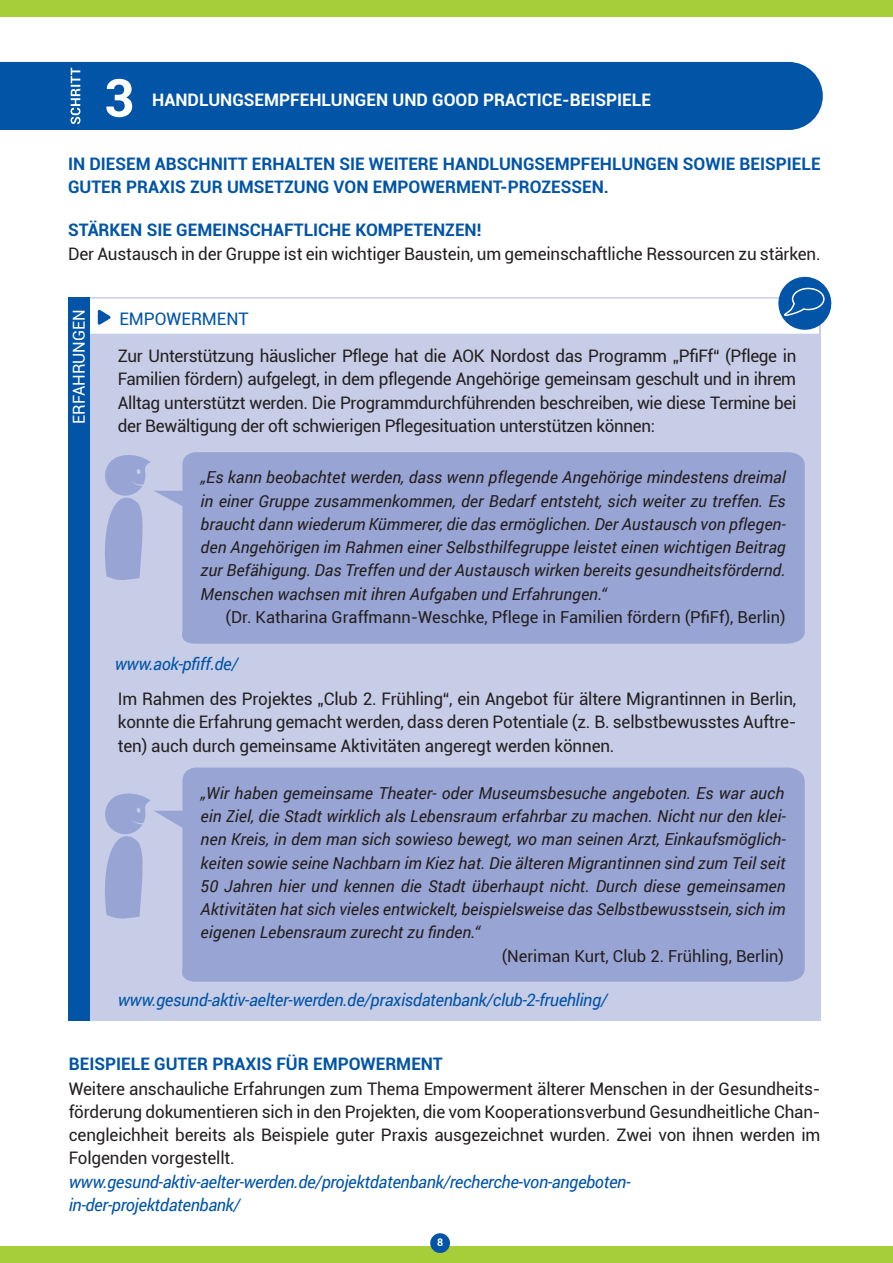
<style>
.page{position:relative;width:893px;height:1263px;background:#fff}
.page>*{position:absolute;margin:0;border:0;box-sizing:border-box;transform-origin:0 0}
.t1{font:700 52.5px "Roboto";color:#fff}
.t2{font:17.25px/23.2px "Roboto";letter-spacing:-.01em;color:#231f20;text-align:justify}
.t3{font:700 17.25px/23.2px "Roboto";color:#0154a6}
.t4{font:italic 17.25px/23.2px "Roboto";letter-spacing:-.02em;color:#0154a6}
.t5{font:700 17.25px "Roboto";color:#fff}
.t6{font:17.25px "Roboto";color:#0154a6}
.t7{font:italic 16.5px/23.2px "Roboto";color:#231f20;text-align:justify}
.t8{font:16.5px "Roboto";color:#231f20}
.t9{font:16.5px "Roboto";letter-spacing:-.01em;color:#fff}
.t10{font:700 10.5px "Roboto";color:#fff}
</style>
<div class="page">
<div style="left:0;top:0;width:893px;height:17px;background:#a6ce39"></div>
<div style="left:0;top:1246px;width:893px;height:17px;background:#a6ce39"></div>
<div style="left:430px;top:1233px;width:20px;height:20px;background:#0154a6;border-radius:50%"></div>
<div style="left:0;top:62px;width:823px;height:68px;background:#0154a6"></div>
<svg style="left:71px;top:68px;width:9px;height:56px"></svg>
<div style="left:68px;top:303px;width:753px;height:718px;background:#c7cde7"></div>
<hr style="left:68px;top:297px;width:740px;height:2px;background:#c7cde7">
<div style="left:77px;top:301px;width:742px;height:33px;background:#fff"></div>
<svg style="left:98px;top:309px;width:13px;height:16px"></svg>
<div style="left:154px;top:452px;width:651px;height:192px;background:#98a4d3"></div>
<div style="left:154px;top:767px;width:651px;height:215px;background:#98a4d3"></div>
<svg style="left:105px;top:455px;width:45px;height:125px"></svg>
<svg style="left:105px;top:793px;width:46px;height:126px"></svg>
<div style="left:68px;top:297px;width:21px;height:724px;background:#0154a6"></div>
<svg style="left:775px;top:276px;width:57px;height:58px"></svg>
<h1 class="t1" style="left:104px;top:61px;width:32px">3</h1>
<p class="t5" style="left:152px;top:88px;width:36px">HANDLUNGSEM</p>
<p class="t5" style="left:279px;top:88px;width:23px">PFEHLUNGEN</p>
<p class="t5" style="left:393px;top:88px;width:13px">UND</p>
<p class="t5" style="left:432px;top:88px;width:13px">GOOD</p>
<p class="t5" style="left:483px;top:88px;width:43px">PRACTICE</p>
<p class="t5" style="left:562px;top:88px;width:18px">-BEIS</p>
<p class="t5" style="left:606px;top:88px;width:20px">PIELE</p>
<p class="t3" style="left:68px;top:151px;width:754px">IN DIESEM ABSCHNITT ERHALTEN SIE WEITERE HANDLUNGSEMPFEHLUNGEN SOWIE BEISPIELE<br>GUTER PRAXIS ZUR UMSETZUNG VON EMPOWERMENT-PROZESSEN.</p>
<p class="t3" style="left:68px;top:217px;width:415px">STÄRKEN SIE GEMEINSCHAFTLICHE KOMPETENZEN!</p>
<p class="t2" style="left:68px;top:242px;width:754px">Der Austausch in der Gruppe ist ein wichtiger Baustein, um gemeinschaftliche Ressourcen zu stärken.</p>
<p class="t9" style="left:67px;top:424px;width:115px;rotate:-90deg">Erfahrungen</p>
<p class="t6" style="left:119px;top:306px;width:131px">Empowerment</p>
<p class="t2" style="left:118px;top:344px;width:680px">Zur Unterstützung häuslicher Pflege hat die AOK Nordost das Programm „PfiFf“ (Pflege in Familien fördern) aufgelegt, in dem pflegende Angehörige gemeinsam geschult und in ihrem Alltag unterstützt werden. Die Programmdurchführenden beschreiben, wie diese Termine bei der Bewältigung der oft schwierigen Pflegesituation unterstützen können:</p>
<p class="t7" style="left:201px;top:465px;width:587px">„Es kann beobachtet werden, dass wenn pflegende Angehörige mindestens dreimal in einer Gruppe zusammenkommen, der Bedarf entsteht, sich weiter zu treffen. Es braucht dann wiederum Kümmerer, die das ermöglichen. Der Austausch von pflegen&shy;den Angehörigen im Rahmen einer Selbsthilfegruppe leistet einen wichtigen Beitrag zur Befähigung. Das Treffen und der Austausch wirken bereits gesundheitsfördernd.<br>Menschen wachsen mit ihren Aufgaben und Erfahrungen.“</p>
<p class="t8" style="left:226px;top:605px;width:562px">(Dr. Katharina Graffmann-Weschke, Pflege in Familien fördern (PfiFf), Berlin)</p>
<p class="t4" style="left:115px;top:651px;width:125px">www.aok-pfiff.de/</p>
<p class="t2" style="left:118px;top:687px;width:680px">Im Rahmen des Projektes „Club 2. Frühling“, ein Angebot für ältere Migrantinnen in Berlin, konnte die Erfahrung gemacht werden, dass deren Potentiale (z. B. selbstbewusstes Auftre&shy;ten) auch durch gemeinsame Aktivitäten angeregt werden können.</p>
<p class="t7" style="left:201px;top:781px;width:587px">„Wir haben gemeinsame Theater- oder Museumsbesuche angeboten. Es war auch ein Ziel, die Stadt wirklich als Lebensraum erfahrbar zu machen. Nicht nur den klei&shy;nen Kreis, in dem man sich sowieso bewegt, wo man seinen Arzt, Einkaufsmöglich&shy;keiten sowie seine Nachbarn im Kiez hat. Die älteren Migrantinnen sind zum Teil seit 50 Jahren hier und kennen die Stadt überhaupt nicht. Durch diese gemeinsamen Aktivitäten hat sich vieles entwickelt, beispielsweise das Selbstbewusstsein, sich im eigenen Lebensraum zurecht zu finden.“</p>
<p class="t8" style="left:502px;top:944px;width:284px">(Neriman Kurt, Club 2. Frühling, Berlin)</p>
<p class="t4" style="left:118px;top:987px;width:491px">www.gesund-aktiv-aelter-werden.de/praxisdatenbank/club-2-fruehling/</p>
<p class="t3" style="left:69px;top:1051px;width:375px">BEISPIELE GUTER PRAXIS FÜR EMPOWERMENT</p>
<p class="t2" style="left:69px;top:1076px;width:753px">Weitere anschauliche Erfahrungen zum Thema Empowerment älterer Menschen in der Gesundheits&shy;förderung dokumentieren sich in den Projekten, die vom Kooperationsverbund Gesundheitliche Chan&shy;cengleichheit bereits als Beispiele guter Praxis ausgezeichnet wurden. Zwei von ihnen werden im Folgenden vorgestellt.</p>
<p class="t4" style="left:69px;top:1169px;width:563px">www.gesund-aktiv-aelter-werden.de/projektdatenbank/recherche-von-angeboten&shy;in-der-projektdatenbank/</p>
<p class="t10" style="left:437px;top:1234px;width:8px">8</p>
</div>
